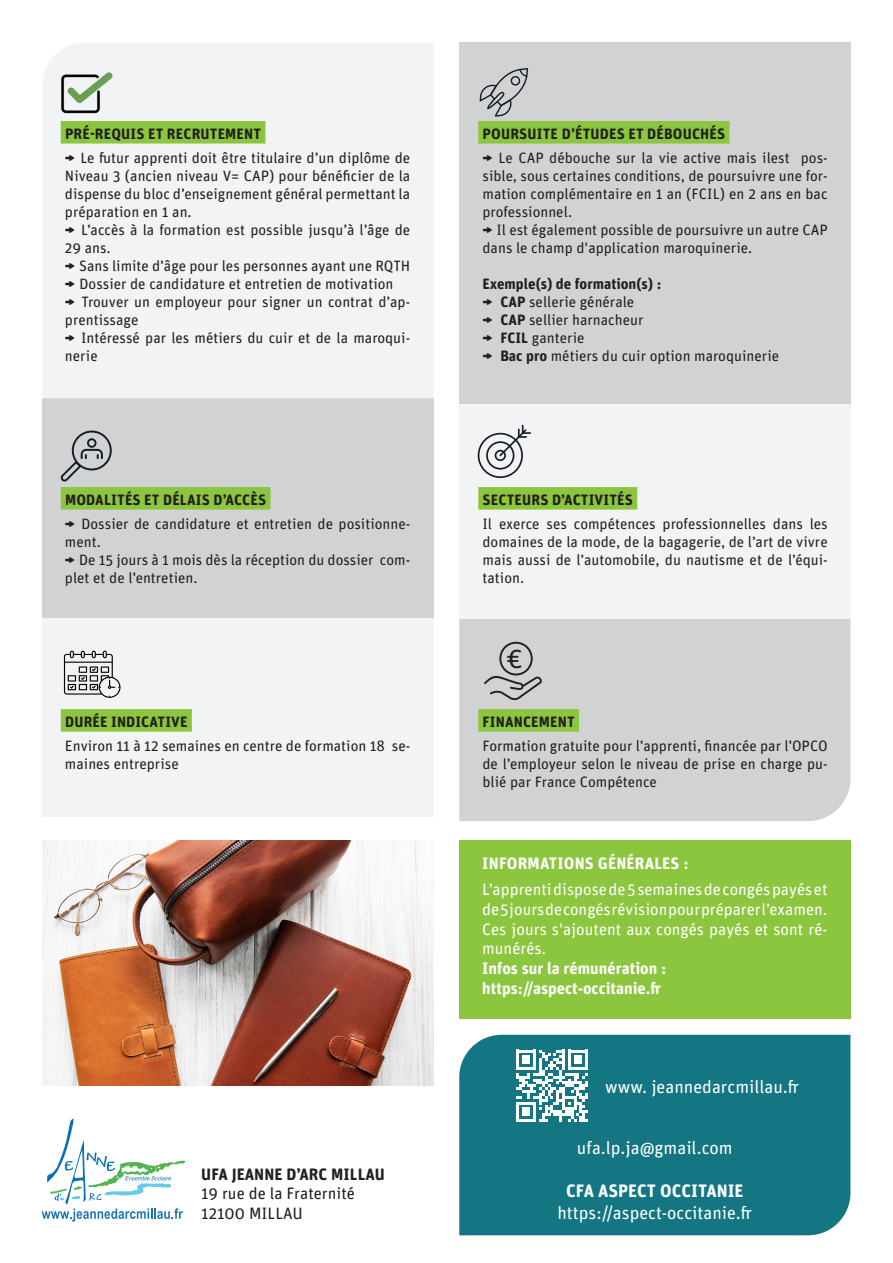
<style>
.page{position:relative;width:893px;height:1263px;background:#fff}
.page>*{position:absolute;margin:0;border:0;box-sizing:border-box;transform-origin:0 0}
.t1{font:28.35px "Unit Rounded Pro";color:#231f20}
.t2{font:18px "Unit Rounded Pro";color:#fff}
.t3{font:700 18px "Unit Rounded Pro";color:#fff}
.t4{font:16.5px/19.8px "Unit Rounded Pro";color:#fff;text-align:justify}
.t5{font:700 16.5px/19.8px "Unit Rounded Pro";color:#fff}
.t6{font:16.5px/19.8px "Unit Rounded Pro";color:#231f20}
.t7{font:700 16.5px "Unit Rounded Pro";color:#231f20}
.t8{font:15px/18px "Unit Rounded Pro";color:#231f20}
.t9{font:700 15px "Unit Rounded Pro";letter-spacing:.01em;color:#231f20}
.s1{font-weight:900}
.s2{font-weight:700}
</style>
<div class="page">
<div style="left:459px;top:840px;width:391px;height:179px;background:#8bc63e"></div>
<div style="left:459px;top:618px;width:391px;height:203px;background:#d1d2d4"></div>
<div style="left:459px;top:404px;width:391px;height:214px;background:#f2f3f4"></div>
<div style="left:43px;top:398px;width:391px;height:220px;background:#d1d2d4"></div>
<div style="left:43px;top:43px;width:390px;height:355px;background:#f2f3f4"></div>
<div style="left:43px;top:618px;width:391px;height:198px;background:#f2f3f4"></div>
<div style="left:459px;top:43px;width:391px;height:361px;background:#d1d2d4"></div>
<div style="left:61px;top:121px;width:204px;height:23px;background:#8bc63e"></div>
<div style="left:61px;top:487px;width:209px;height:23px;background:#8bc63e"></div>
<div style="left:61px;top:709px;width:131px;height:23px;background:#8bc63e"></div>
<div style="left:478px;top:121px;width:251px;height:23px;background:#8bc63e"></div>
<div style="left:478px;top:487px;width:159px;height:23px;background:#8bc63e"></div>
<div style="left:478px;top:709px;width:101px;height:23px;background:#8bc63e"></div>
<svg style="left:478px;top:425px;width:53px;height:53px"></svg>
<svg style="left:480px;top:68px;width:48px;height:49px"></svg>
<svg style="left:60px;top:431px;width:52px;height:50px"></svg>
<img style="left:57px;top:55px;width:62px;height:62px">
<svg style="left:42px;top:1118px;width:144px;height:104px"></svg>
<svg style="left:484px;top:642px;width:58px;height:58px;background:#b9b9bb"></svg>
<svg style="left:64px;top:651px;width:56px;height:47px"></svg>
<img style="left:43px;top:840px;width:391px;height:246px">
<div style="left:459px;top:1035px;width:391px;height:200px;background:#137682"></div>
<svg style="left:516px;top:1050px;width:72px;height:72px"></svg>
<p class="t9" style="left:65px;top:123px;width:198px">PRÉ-REQUIS ET RECRUTEMENT</p>
<p class="t8" style="left:65px;top:148px;width:347px;text-align:justify"><span class="s1">→</span> Le futur apprenti doit être titulaire d’un diplôme de Niveau 3 (ancien niveau V= CAP) pour bénéficier de la dispense du bloc d’enseignement général permettant la préparation en 1 an.</p>
<p class="t8" style="left:65px;top:220px;width:347px"><span class="s1">→</span> L’accès à la formation est possible jusqu’à l’âge de<br>29 ans.</p>
<p class="t8" style="left:65px;top:256px;width:347px"><span class="s1">→</span> Sans limite d’âge pour les personnes ayant une RQTH</p>
<p class="t8" style="left:65px;top:274px;width:330px"><span class="s1">→</span> Dossier de candidature et entretien de motivation</p>
<p class="t8" style="left:65px;top:292px;width:347px"><span class="s1">→</span> Trouver un employeur pour signer un contrat d’ap&shy;prentissage</p>
<p class="t8" style="left:65px;top:328px;width:347px"><span class="s1">→</span> Intéressé par les métiers du cuir et de la maroqui&shy;nerie</p>
<p class="t9" style="left:65px;top:489px;width:203px">MODALITÉS ET DÉLAIS D’ACCÈS</p>
<p class="t8" style="left:65px;top:514px;width:347px"><span class="s1">→</span> Dossier de candidature et entretien de positionne&shy;ment.</p>
<p class="t8" style="left:65px;top:550px;width:347px"><span class="s1">→</span> De 15 jours à 1 mois dès la réception du dossier com&shy;plet et de l’entretien.</p>
<p class="t9" style="left:65px;top:711px;width:124px">DURÉE INDICATIVE</p>
<p class="t8" style="left:65px;top:736px;width:347px">Environ 11 à 12 semaines en centre de formation 18 se&shy;maines entreprise</p>
<p class="t7" style="left:201px;top:1162px;width:185px">UFA JEANNE D’ARC MILLAU</p>
<p class="t6" style="left:201px;top:1183px;width:155px">19 rue de la Fraternité<br>12100 MILLAU</p>
<p class="t9" style="left:483px;top:123px;width:244px">POURSUITE D’ÉTUDES ET DÉBOUCHÉS</p>
<p class="t8" style="left:482px;top:148px;width:347px;text-align:justify"><span class="s1">→</span> Le CAP débouche sur la vie active mais ilest pos&shy;sible, sous certaines conditions, de poursuivre une for&shy;mation complémentaire en 1 an (FCIL) en 2 ans en bac professionnel.</p>
<p class="t8" style="left:482px;top:220px;width:347px"><span class="s1">→</span> Il est également possible de poursuivre un autre CAP dans le champ d'application maroquinerie.</p>
<p class="t9" style="left:482px;top:273px;width:180px">Exemple(s) de formation(s) :</p>
<p class="t8" style="left:482px;top:292px;width:153px"><span class="s1">→</span> <span class="s2">CAP</span> sellerie générale</p>
<p class="t8" style="left:482px;top:310px;width:162px"><span class="s1">→</span> <span class="s2">CAP</span> sellier harnacheur</p>
<p class="t8" style="left:482px;top:328px;width:104px"><span class="s1">→</span> <span class="s2">FCIL</span> ganterie</p>
<p class="t8" style="left:482px;top:346px;width:298px"><span class="s1">→</span> <span class="s2">Bac pro</span> métiers du cuir option maroquinerie</p>
<p class="t9" style="left:483px;top:489px;width:152px">SECTEURS D’ACTIVITÉS</p>
<p class="t8" style="left:482px;top:514px;width:347px;text-align:justify">Il exerce ses compétences professionnelles dans les domaines de la mode, de la bagagerie, de l’art de vivre mais aussi de l’automobile, du nautisme et de l’équi&shy;tation.</p>
<h1 class="t1" style="left:506px;top:639px;width:19px">€</h1>
<p class="t9" style="left:483px;top:711px;width:94px">FINANCEMENT</p>
<p class="t8" style="left:482px;top:736px;width:347px;text-align:justify">Formation gratuite pour l’apprenti, financée par l’OPCO de l’employeur selon le niveau de prise en charge pu&shy;blié par France Compétence</p>
<p class="t5" style="left:482px;top:853px;width:208px">INFORMATIONS GÉNÉRALES :</p>
<p class="t4" style="left:482px;top:879px;width:347px">L’apprenti dispose de 5 semaines de congés payés et de 5 jours de congés révision pour préparer l’examen.<br>Ces jours s'ajoutent aux congés payés et sont ré&shy;munérés.</p>
<p class="t5" style="left:482px;top:958px;width:186px">Infos sur la rémunération : https://aspect-occitanie.fr</p>
<p class="t2" style="left:605px;top:1074px;width:195px">www. jeannedarcmillau.fr</p>
<p class="t2" style="left:577px;top:1135px;width:157px">ufa.lp.ja@gmail.com</p>
<p class="t3" style="left:566px;top:1178px;width:179px">CFA ASPECT OCCITANIE</p>
<p class="t2" style="left:557px;top:1200px;width:196px">https://aspect-occitanie.fr</p>
</div>
